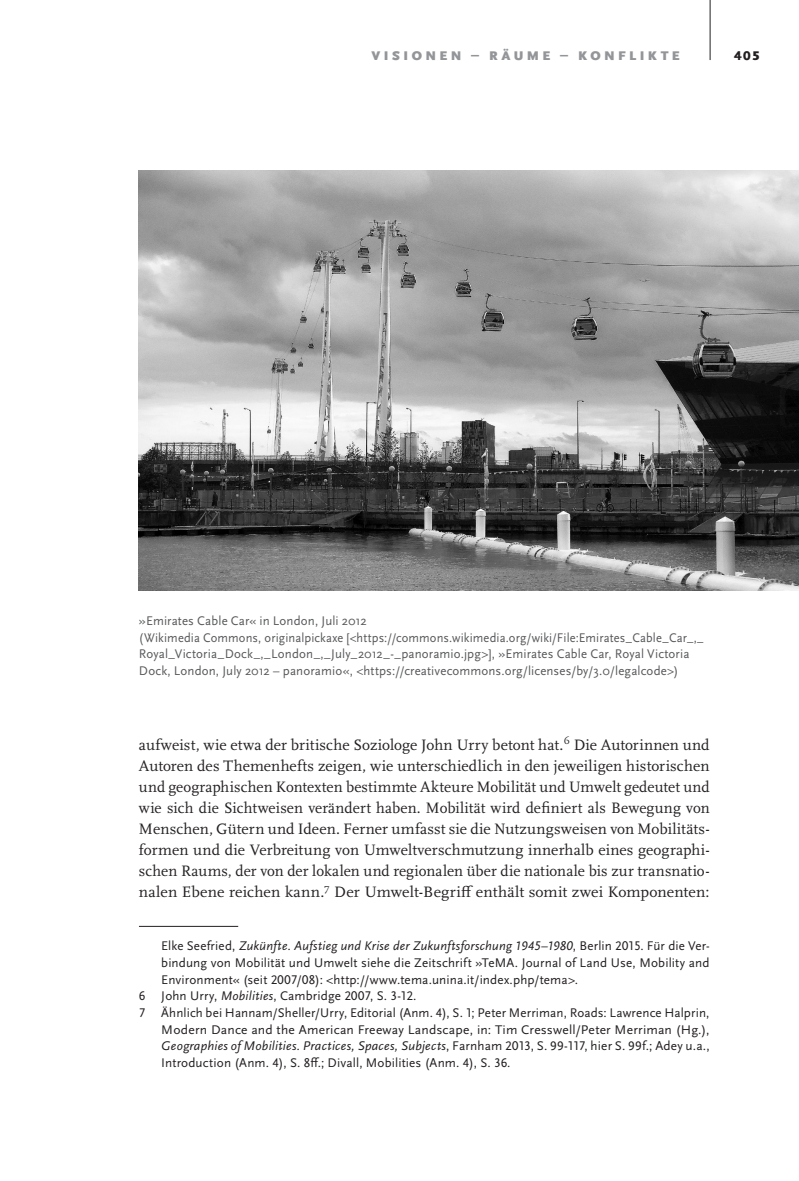
<style>
.page{position:relative;width:799px;height:1181px;background:#fff}
.page>*{position:absolute;margin:0;border:0;box-sizing:border-box;transform-origin:0 0}
._10__Fußnotentext{font:15.75px/21px "Scala Pro";letter-spacing:.01em;color:#231f20;text-align:justify}
._10__Fußnotentext-2{font:13.12px/16.6px "Scala Sans Pro";letter-spacing:.01em;color:#231f20;text-align:justify}
._7__Bildunterschrift{font:13.12px/16.6px "Scala Sans Pro";letter-spacing:.01em;color:#57585a;scale:.95 1}
._7__Bildunterschrift-2{font:13.12px "Scala Sans Pro";letter-spacing:.01em;color:#57585a}
._8_2__Kopfzeile_rech{font:900 13.12px "Scala Sans Pro";letter-spacing:.265em;color:#939598}
._8_3__Paginierung{font:900 13.12px "Scala Sans Pro";color:#231f20}
.s1{font-style:italic}
</style>
<div class="page">
<hr style="left:709px;top:0;width:1px;height:60px;background:#231f20">
<hr style="left:139px;top:926px;width:99px;height:1px;background:#231f20">
<img style="left:139px;top:171px;width:660px;height:419px">
<p class="_8_2__Kopfzeile_rech" style="left:371px;top:48px;width:310px">VISIONEN – RÄUME – KONFLIKTE</p>
<p class="_8_3__Paginierung" style="left:734px;top:48px;width:27px">405</p>
<p class="_7__Bildunterschrift-2" style="left:139px;top:613px;width:229px">»Emirates Cable Car« in London, Juli 2012</p>
<p class="_7__Bildunterschrift" style="left:139px;top:629px;width:595px">(Wikimedia Commons, originalpickaxe [&lt;https://commons.wikimedia.org/wiki/File:Emirates_Cable_Car_,_<br>Royal_Victoria_Dock_,_London_,_July_2012_-_panoramio.jpg&gt;], »Emirates Cable Car, Royal Victoria<br>Dock, London, July 2012 – panoramio«, &lt;https://creativecommons.org/licenses/by/3.0/legalcode&gt;)</p>
<p class="_10__Fußnotentext" style="left:139px;top:734px;width:572px">aufweist, wie etwa der britische Soziologe John Urry betont hat.<sup>6</sup> Die Autorinnen und Autoren des Themenhefts zeigen, wie unterschiedlich in den jeweiligen historischen und geographischen Kontexten bestimmte Akteure Mobilität und Umwelt gedeutet und wie sich die Sichtweisen verändert haben. Mobilität wird definiert als Bewegung von Menschen, Gütern und Ideen. Ferner umfasst sie die Nutzungsweisen von Mobilitäts&shy;formen und die Verbreitung von Umweltverschmutzung innerhalb eines geographi&shy;schen Raums, der von der lokalen und regionalen über die nationale bis zur transnatio&shy;nalen Ebene reichen kann.<sup>7</sup> Der Umwelt-Begriff enthält somit zwei Komponenten:</p>
<p class="_10__Fußnotentext-2" style="left:161px;top:938px;width:550px">Elke Seefried, <span class="s1">Zukünfte. Aufstieg und Krise der Zukunftsforschung 1945–1980</span>, Berlin 2015. Für die Ver&shy;bindung von Mobilität und Umwelt siehe die Zeitschrift »TeMA. Journal of Land Use, Mobility and Environment« (seit 2007/08): &lt;http://www.tema.unina.it/index.php/tema&gt;.</p>
<p class="_10__Fußnotentext-2" style="left:139px;top:988px;width:279px">6 John Urry, <span class="s1">Mobilities</span>, Cambridge 2007, S. 3-12.</p>
<p class="_10__Fußnotentext-2" style="left:161px;top:1004px;width:550px;text-indent:-22px">7 Ähnlich bei Hannam/Sheller/Urry, Editorial (Anm. 4), S. 1; Peter Merriman, Roads: Lawrence Halprin, Modern Dance and the American Freeway Landscape, in: Tim Cresswell/Peter Merriman (Hg.), <span class="s1">Geographies of Mobilities. Practices, Spaces, Subjects</span>, Farnham 2013, S. 99-117, hier S. 99f.; Adey u.a., Introduction (Anm. 4), S. 8ff.; Divall, Mobilities (Anm. 4), S. 36.</p>
</div>
